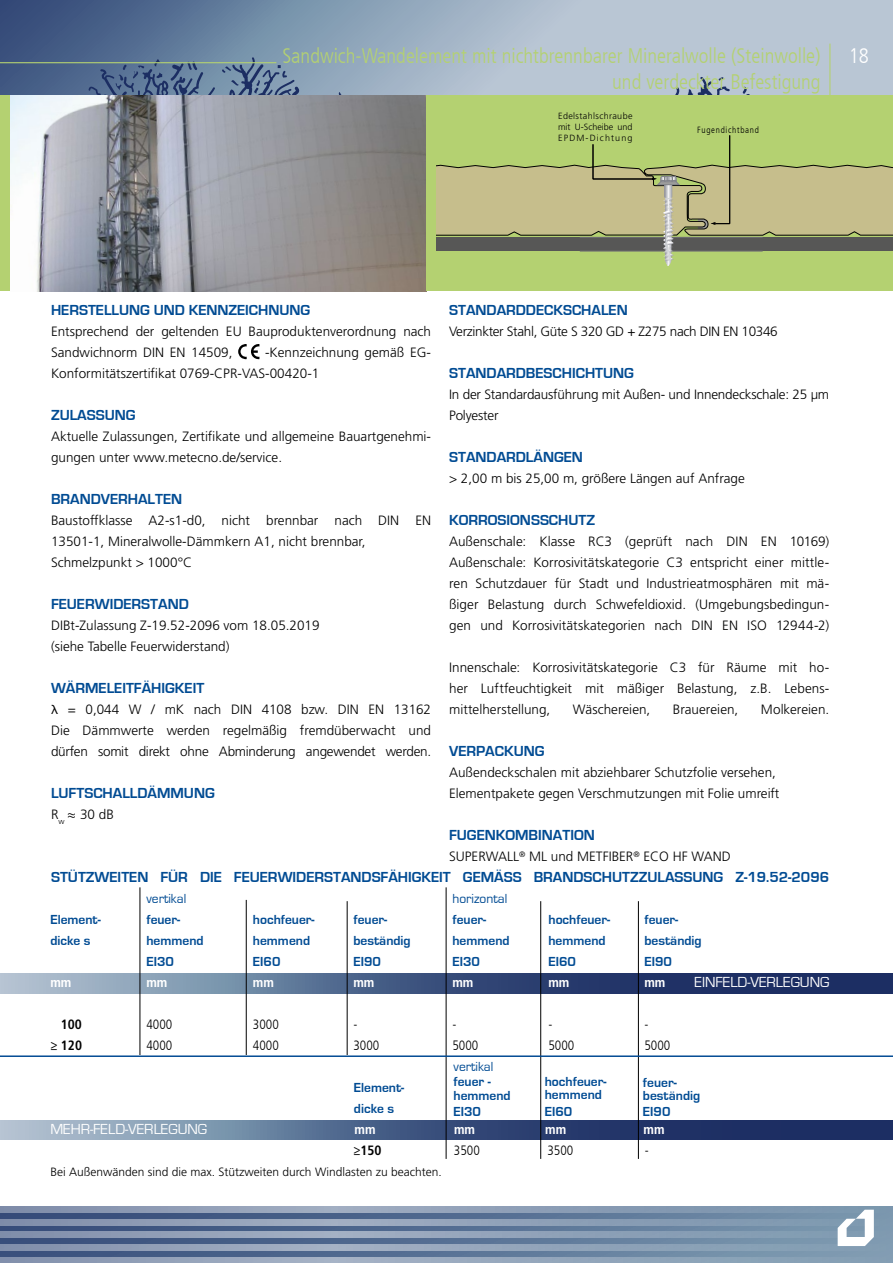
<style>
.page{position:relative;width:893px;height:1263px;background:#fff}
.page>*{position:absolute;margin:0;border:0;box-sizing:border-box;transform-origin:0 0}
.t1{font:300 condensed 21px/25.2px "Frutiger LT";color:#b4d171;text-align:right}
.t2{font:300 condensed 21px "Frutiger LT";color:#fff}
.t3{font:700 15px "Eurostile";color:#004b93}
.t4{font:15px "Eurostile";color:#fff}
.t5{font:300 13.5px/21px "Frutiger LT Pro";color:#000}
.t6{font:700 13.5px/13.5px "Eurostile";color:#004b93}
.t7{font:300 13.5px "Frutiger LT Pro";letter-spacing:-.025em;color:#000}
.t8{font:300 condensed 13.5px "Frutiger LT";color:#000}
.t9{font:13.5px "Eurostile";color:#004b93}
.t10{font:700 condensed 13.5px "Frutiger LT Std";color:#fff}
.t11{font:700 condensed 13.5px "Frutiger LT Std";color:#000}
.t12{font:300 12px "Frutiger LT Pro";color:#000}
.t13{font:300 9px/10.8px "Frutiger LT Pro";letter-spacing:.04em;color:#000;text-align:justify}
.t14{font:300 condensed 9px "Frutiger LT";letter-spacing:.08em;color:#000}
.s1{font-family:"Lucida Grande";font-weight:400;font-size:12px}
</style>
<div class="page">
<div style="left:0;top:0;width:893px;height:96px;background:#b9c6d4"></div>
<svg style="left:0;top:0;width:824px;height:96px"></svg>
<svg style="left:0;top:1213px;width:893px;height:44px;background:#5d7597"></svg>
<svg style="left:0;top:1206px;width:893px;height:7px;background:#8b9db5"></svg>
<svg style="left:0;top:1219px;width:893px;height:6px;background:#8d9fb6"></svg>
<svg style="left:0;top:1232px;width:893px;height:6px;background:#8fa0b7"></svg>
<svg style="left:0;top:1244px;width:893px;height:6px;background:#90a2b8"></svg>
<svg style="left:0;top:1257px;width:893px;height:6px;background:#92a4ba"></svg>
<svg style="left:0;top:1120px;width:893px;height:19px;background:#4c6188"></svg>
<div style="left:0;top:96px;width:893px;height:195px;background:#b4d171"></div>
<hr style="left:829px;top:44px;width:1px;height:78px;background:#b4d171">
<svg style="left:238px;top:344px;width:21px;height:15px"></svg>
<hr style="left:0;top:62px;width:276px;height:1px;background:#b4d171">
<svg style="left:0;top:974px;width:893px;height:19px;background:#4c6088"></svg>
<hr style="left:140px;top:887px;width:1px;height:168px;background:#000">
<hr style="left:246px;top:900px;width:1px;height:155px;background:#000">
<hr style="left:347px;top:901px;width:1px;height:154px;background:#000">
<hr style="left:446px;top:887px;width:1px;height:272px;background:#000">
<hr style="left:540px;top:901px;width:1px;height:258px;background:#000">
<hr style="left:638px;top:901px;width:1px;height:258px;background:#000">
<img style="left:11px;top:96px;width:415px;height:195px">
<svg style="left:418px;top:135px;width:475px;height:131px"></svg>
<div style="left:426px;top:96px;width:10px;height:195px;background:#b4d171"></div>
<svg style="left:838px;top:1210px;width:36px;height:36px"></svg>
<hr style="left:0;top:1055px;width:893px;height:2px;background:#044c94">
<h1 class="t1" style="left:282px;top:44px;width:540px">Sandwich-Wandelement mit nichtbrennbarer Mineralwolle (Steinwolle) und verdeckter Befestigung</h1>
<p class="t13" style="left:558px;top:111px;width:76px">Edelstahlschraube mit U-Scheibe und EPDM-Dichtung</p>
<p class="t14" style="left:697px;top:124px;width:63px">Fugendichtband</p>
<h1 class="t2" style="left:849px;top:44px;width:22px">18</h1>
<p class="t3" style="left:51px;top:302px;width:261px">HERSTELLUNG UND KENNZEICHNUNG</p>
<p class="t5" style="left:51px;top:321px;width:382px">Entsprechend der geltenden EU Bauproduktenverordnung nach<br>Sandwichnorm DIN EN 14509,</p>
<p class="t5" style="left:51px;top:342px;width:382px;text-indent:214px">-Kennzeichnung gemäß EG-<br>Konformitätszertifikat 0769-CPR-VAS-00420-1</p>
<p class="t3" style="left:51px;top:407px;width:86px">ZULASSUNG</p>
<p class="t5" style="left:51px;top:426px;width:382px">Aktuelle Zulassungen, Zertifikate und allgemeine Bauartgenehmi&shy;gungen unter www.metecno.de/service.</p>
<p class="t3" style="left:51px;top:491px;width:133px">BRANDVERHALTEN</p>
<p class="t5" style="left:51px;top:510px;width:382px">Baustoffklasse A2-s1-d0, nicht brennbar nach DIN EN<br>13501-1, Mineralwolle-Dämmkern A1, nicht brennbar,<br>Schmelzpunkt &gt; 1000°C</p>
<p class="t3" style="left:51px;top:596px;width:139px">FEUERWIDERSTAND</p>
<p class="t5" style="left:51px;top:615px;width:270px">DIBt-Zulassung Z-19.52-2096 vom 18.05.2019 (siehe Tabelle Feuerwiderstand)</p>
<p class="t3" style="left:51px;top:680px;width:155px">WÄRMELEITFÄHIGKEIT</p>
<p class="t5" style="left:51px;top:699px;width:382px;text-align:justify"><span class="s1">λ</span> = 0,044 W / mK nach DIN 4108 bzw. DIN EN 13162<br>Die Dämmwerte werden regelmäßig fremdüberwacht und dürfen somit direkt ohne Abminderung angewendet werden.</p>
<p class="t3" style="left:51px;top:785px;width:165px">LUFTSCHALLDÄMMUNG</p>
<p class="t5" style="left:51px;top:804px;width:64px">R<sub>w</sub> <span class="s1">≈</span> 30 dB</p>
<p class="t3" style="left:449px;top:302px;width:180px">STANDARDDECKSCHALEN</p>
<p class="t7" style="left:449px;top:323px;width:330px">Verzinkter Stahl, Güte S 320 GD + Z275 nach DIN EN 10346</p>
<p class="t3" style="left:449px;top:365px;width:186px">STANDARDBESCHICHTUNG</p>
<p class="t5" style="left:449px;top:384px;width:382px">In der Standardausführung mit Außen- und Innendeckschale: 25 µm<br>Polyester</p>
<p class="t3" style="left:449px;top:449px;width:135px">STANDARDLÄNGEN</p>
<p class="t5" style="left:449px;top:468px;width:297px">&gt; 2,00 m bis 25,00 m, größere Längen auf Anfrage</p>
<p class="t3" style="left:449px;top:512px;width:148px">KORROSIONSSCHUTZ</p>
<p class="t5" style="left:449px;top:531px;width:382px;text-align:justify">Außenschale: Klasse RC3 (geprüft nach DIN EN 10169)<br>Außenschale: Korrosivitätskategorie C3 entspricht einer mittle&shy;ren Schutzdauer für Stadt und Industrieatmosphären mit mä&shy;ßiger Belastung durch Schwefeldioxid. (Umgebungsbedingun&shy;gen und Korrosivitätskategorien nach DIN EN ISO 12944-2)</p>
<p class="t5" style="left:449px;top:657px;width:382px;text-align:justify">Innenschale: Korrosivitätskategorie C3 für Räume mit ho&shy;her Luftfeuchtigkeit mit mäßiger Belastung, z.B. Lebens&shy;mittelherstellung,</p>
<p class="t5" style="left:573px;top:699px;width:79px">Wäschereien,</p>
<p class="t5" style="left:673px;top:699px;width:67px">Brauereien,</p>
<p class="t5" style="left:761px;top:699px;width:70px">Molkereien.</p>
<p class="t3" style="left:449px;top:743px;width:97px">VERPACKUNG</p>
<p class="t5" style="left:449px;top:762px;width:332px">Außendeckschalen mit abziehbarer Schutzfolie versehen,<br>Elementpakete gegen Verschmutzungen mit Folie umreift</p>
<p class="t3" style="left:449px;top:827px;width:147px">FUGENKOMBINATION</p>
<p class="t5" style="left:449px;top:846px;width:283px">SUPERWALL<sup>®</sup> ML und METFIBER<sup>®</sup> ECO HF WAND</p>
<p class="t3" style="left:51px;top:869px;width:780px">STÜTZWEITEN FÜR DIE FEUERWIDERSTANDSFÄHIGKEIT GEMÄSS BRANDSCHUTZZULASSUNG Z-19.52-2096</p>
<p class="t9" style="left:146px;top:891px;width:41px">vertikal</p>
<p class="t9" style="left:452px;top:891px;width:56px">horizontal</p>
<p class="t6" style="left:50px;top:913px;width:52px">Element-</p>
<p class="t6" style="left:146px;top:913px;width:35px">feuer-</p>
<p class="t6" style="left:253px;top:913px;width:63px">hochfeuer-</p>
<p class="t6" style="left:353px;top:913px;width:35px">feuer-</p>
<p class="t6" style="left:452px;top:913px;width:35px">feuer-</p>
<p class="t6" style="left:548px;top:913px;width:63px">hochfeuer-</p>
<p class="t6" style="left:644px;top:913px;width:35px">feuer-</p>
<p class="t6" style="left:50px;top:934px;width:42px">dicke s</p>
<p class="t6" style="left:146px;top:934px;width:59px">hemmend</p>
<p class="t6" style="left:253px;top:934px;width:59px">hemmend</p>
<p class="t6" style="left:353px;top:934px;width:59px">beständig</p>
<p class="t6" style="left:452px;top:934px;width:59px">hemmend</p>
<p class="t6" style="left:548px;top:934px;width:59px">hemmend</p>
<p class="t6" style="left:644px;top:934px;width:59px">beständig</p>
<p class="t6" style="left:146px;top:955px;width:29px">EI30</p>
<p class="t6" style="left:253px;top:955px;width:29px">EI60</p>
<p class="t6" style="left:353px;top:955px;width:29px">EI90</p>
<p class="t6" style="left:452px;top:955px;width:29px">EI30</p>
<p class="t6" style="left:548px;top:955px;width:29px">EI60</p>
<p class="t6" style="left:644px;top:955px;width:29px">EI90</p>
<p class="t10" style="left:50px;top:974px;width:23px">mm</p>
<p class="t10" style="left:146px;top:974px;width:23px">mm</p>
<p class="t10" style="left:253px;top:974px;width:23px">mm</p>
<p class="t10" style="left:353px;top:974px;width:23px">mm</p>
<p class="t10" style="left:452px;top:974px;width:23px">mm</p>
<p class="t10" style="left:548px;top:974px;width:23px">mm</p>
<p class="t10" style="left:644px;top:974px;width:23px">mm</p>
<p class="t11" style="left:61px;top:1016px;width:23px">100</p>
<p class="t8" style="left:146px;top:1017px;width:27px">4000</p>
<p class="t8" style="left:253px;top:1017px;width:27px">3000</p>
<p class="t8" style="left:353px;top:1017px;width:5px">-</p>
<p class="t8" style="left:452px;top:1017px;width:5px">-</p>
<p class="t8" style="left:548px;top:1017px;width:5px">-</p>
<p class="t8" style="left:644px;top:1017px;width:5px">-</p>
<p class="t11" style="left:50px;top:1037px;width:33px">≥ 120</p>
<p class="t8" style="left:146px;top:1038px;width:27px">4000</p>
<p class="t8" style="left:253px;top:1038px;width:27px">4000</p>
<p class="t8" style="left:353px;top:1038px;width:27px">3000</p>
<p class="t8" style="left:452px;top:1038px;width:27px">5000</p>
<p class="t8" style="left:548px;top:1038px;width:27px">5000</p>
<p class="t8" style="left:644px;top:1038px;width:27px">5000</p>
<p class="t4" style="left:695px;top:974px;width:136px">EINFELD-VERLEGUNG</p>
<p class="t4" style="left:50px;top:1121px;width:158px">MEHR-FELD-VERLEGUNG</p>
<p class="t9" style="left:454px;top:1059px;width:41px">vertikal</p>
<p class="t6" style="left:454px;top:1075px;width:59px">feuer - hemmend</p>
<p class="t6" style="left:454px;top:1105px;width:29px">EI30</p>
<p class="t6" style="left:545px;top:1075px;width:63px">hochfeuer&shy;hemmend</p>
<p class="t6" style="left:545px;top:1105px;width:29px">EI60</p>
<p class="t6" style="left:643px;top:1075px;width:59px">feuer&shy;beständig</p>
<p class="t6" style="left:643px;top:1105px;width:29px">EI90</p>
<p class="t6" style="left:354px;top:1077px;width:52px;line-height:21px">Element&shy;dicke s</p>
<p class="t10" style="left:355px;top:1121px;width:23px">mm</p>
<p class="t10" style="left:454px;top:1121px;width:23px">mm</p>
<p class="t10" style="left:545px;top:1121px;width:23px">mm</p>
<p class="t10" style="left:643px;top:1121px;width:23px">mm</p>
<p class="t11" style="left:353px;top:1142px;width:30px">≥150</p>
<p class="t8" style="left:454px;top:1143px;width:27px">3500</p>
<p class="t8" style="left:547px;top:1143px;width:27px">3500</p>
<p class="t8" style="left:645px;top:1143px;width:5px">-</p>
<p class="t12" style="left:50px;top:1165px;width:393px">Bei Außenwänden sind die max. Stützweiten durch Windlasten zu beachten.</p>
</div>
